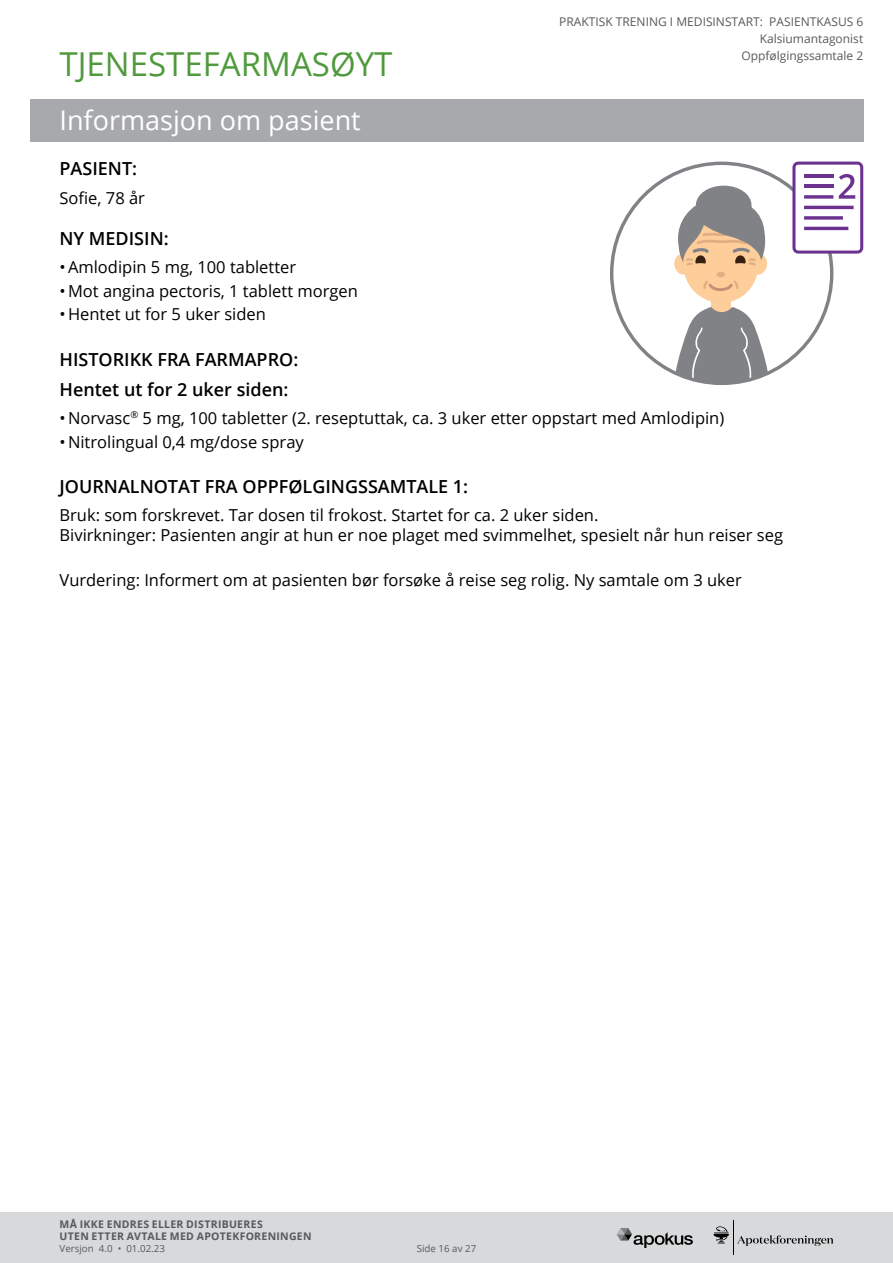
<style>
.page{position:relative;width:893px;height:1263px;background:#fff}
.page>*{position:absolute;margin:0;border:0;box-sizing:border-box;transform-origin:0 0}
.t1{font:33px "Open Sans";color:#4f9a3c}
.t2{font:27px "Open Sans";color:#fff}
.t3{font:600 18px/30.2px "Open Sans";color:#000}
.t4{font:16.5px/19.8px "Open Sans";color:#000}
.t5{font:12px/17.1px "Open Sans";color:#58595b;text-align:right}
.t6{font:700 10.5px/12px "Open Sans";letter-spacing:.03em;color:#58595b}
.t7{font:9.75px "Open Sans";color:#58595b}
</style>
<div class="page">
<div style="left:0;top:1212px;width:893px;height:51px;background:#d7d9da"></div>
<svg style="left:737px;top:1235px;width:96px;height:11px"></svg>
<hr style="left:733px;top:1220px;width:1px;height:34px;background:#000">
<svg style="left:713px;top:1226px;width:16px;height:18px"></svg>
<svg style="left:617px;top:1228px;width:76px;height:20px"></svg>
<div style="left:30px;top:99px;width:833px;height:42px;background:#a7a9ac"></div>
<div style="left:610px;top:162px;width:223px;height:223px;background:#808285;border-radius:50%"></div>
<div style="left:613px;top:165px;width:217px;height:217px;background:#fff;border-radius:50%"></div>
<div style="left:696px;top:186px;width:55px;height:38px;background:#808285;border-radius:50%"></div>
<svg style="left:674px;top:191px;width:94px;height:191px"></svg>
<svg style="left:792px;top:162px;width:71px;height:92px"></svg>
<h1 class="t1" style="left:60px;top:42px;width:334px">TJENESTEFARMASØYT</h1>
<h2 class="t2" style="left:60px;top:101px;width:303px">Informasjon om pasient</h2>
<p class="t5" style="left:559px;top:13px;width:306px">PRAKTISK TRENING I MEDISINSTART: PASIENTKASUS 6<br>Kalsiumantagonist<br>Oppfølgingssamtale 2</p>
<p class="t3" style="left:60px;top:153px;width:79px">PASIENT:</p>
<p class="t4" style="left:60px;top:187px;width:87px">Sofie, 78 år</p>
<p class="t3" style="left:60px;top:223px;width:111px">NY MEDISIN:</p>
<p class="t4" style="left:60px;top:256px;width:238px">•Amlodipin 5 mg, 100 tabletter</p>
<p class="t4" style="left:60px;top:280px;width:300px">•Mot angina pectoris, 1 tablett morgen</p>
<p class="t4" style="left:60px;top:304px;width:208px">•Hentet ut for 5 uker siden</p>
<p class="t3" style="left:60px;top:344px;width:240px">HISTORIKK FRA FARMAPRO:<br>Hentet ut for 2 uker siden:</p>
<p class="t4" style="left:60px;top:407px;width:666px">•Norvasc<sup>®</sup> 5 mg, 100 tabletter (2. reseptuttak, ca. 3 uker etter oppstart med Amlodipin)</p>
<p class="t4" style="left:60px;top:431px;width:246px">•Nitrolingual 0,4 mg/dose spray</p>
<p class="t3" style="left:60px;top:471px;width:410px">JOURNALNOTAT FRA OPPFØLGINGSSAMTALE 1:</p>
<p class="t4" style="left:60px;top:505px;width:725px">Bruk: som forskrevet. Tar dosen til frokost. Startet for ca. 2 uker siden.<br>Bivirkninger: Pasienten angir at hun er noe plaget med svimmelhet, spesielt når hun reiser seg</p>
<p class="t4" style="left:60px;top:570px;width:684px">Vurdering: Informert om at pasienten bør forsøke å reise seg rolig. Ny samtale om 3 uker</p>
<p class="t6" style="left:60px;top:1218px;width:254px">MÅ IKKE ENDRES ELLER DISTRIBUERES<br>UTEN ETTER AVTALE MED APOTEKFORENINGEN</p>
<p class="t7" style="left:60px;top:1241px;width:107px">Versjon 4.0 • 01.02.23</p>
<p class="t7" style="left:417px;top:1241px;width:61px">Side 16 av 27</p>
</div>
